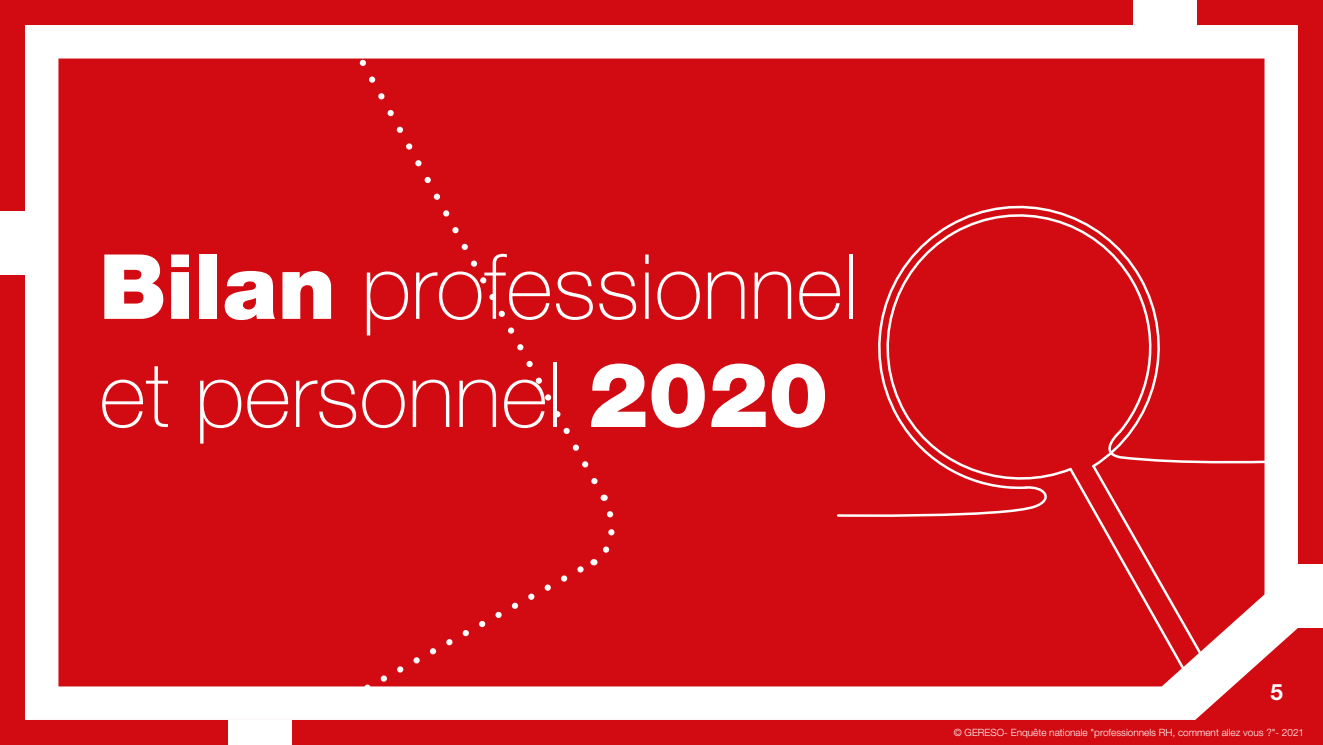
<style>
.page{position:relative;width:1323px;height:745px;background:#fff}
.page>*{position:absolute;margin:0;border:0;box-sizing:border-box;transform-origin:0 0}
.t1{font:100 90px "Helvetica Neue LT Std";color:#fff}
.t2{font:700 22.5px "Helvetica Neue LT Std";color:#fff}
.t3{font:300 10px "Helvetica Neue LT Std";color:#fff}
.s1{font-weight:900}
</style>
<div class="page">
<div style="left:58px;top:58px;width:1206px;height:628px;background:#d20a11"></div>
<div style="left:80px;top:558px;width:514px;height:129px;background:#d20a11"></div>
<div style="left:268px;top:58px;width:335px;height:431px;background:#d20a11"></div>
<svg style="left:593px;top:494px;width:20px;height:71px"></svg>
<div style="left:58px;top:58px;width:147px;height:109px;background:#d20a11"></div>
<div style="left:859px;top:187px;width:318px;height:302px;background:#d20a11"></div>
<svg style="left:1067px;top:429px;width:231px;height:290px"></svg>
<svg style="left:836px;top:485px;width:218px;height:35px;background:#d51f26"></svg>
<div style="left:0;top:0;width:1323px;height:25px;background:#d20a11"></div>
<div style="left:0;top:719px;width:1323px;height:25px;background:#d20a11"></div>
<div style="left:1298px;top:3px;width:25px;height:738px;background:#d20a11"></div>
<div style="left:0;top:3px;width:25px;height:738px;background:#d20a11"></div>
<div style="left:1133px;top:0;width:63px;height:26px;background:#fff"></div>
<div style="left:1298px;top:563px;width:25px;height:64px;background:#fff"></div>
<div style="left:0;top:210px;width:25px;height:64px;background:#fff"></div>
<div style="left:228px;top:719px;width:64px;height:25px;background:#fff"></div>
<p class="t1" style="left:99px;top:235px;width:760px"><span class="s1">Bilan</span> professionnel</p>
<p class="t1" style="left:99px;top:343px;width:731px">et personnel <span class="s1">2020</span></p>
<h2 class="t2" style="left:1270px;top:678px;width:14px">5</h2>
<p class="t3" style="left:954px;top:725px;width:352px">© GERESO- Enquête nationale "professionnels RH, comment allez vous ?"- 2021</p>
</div>
